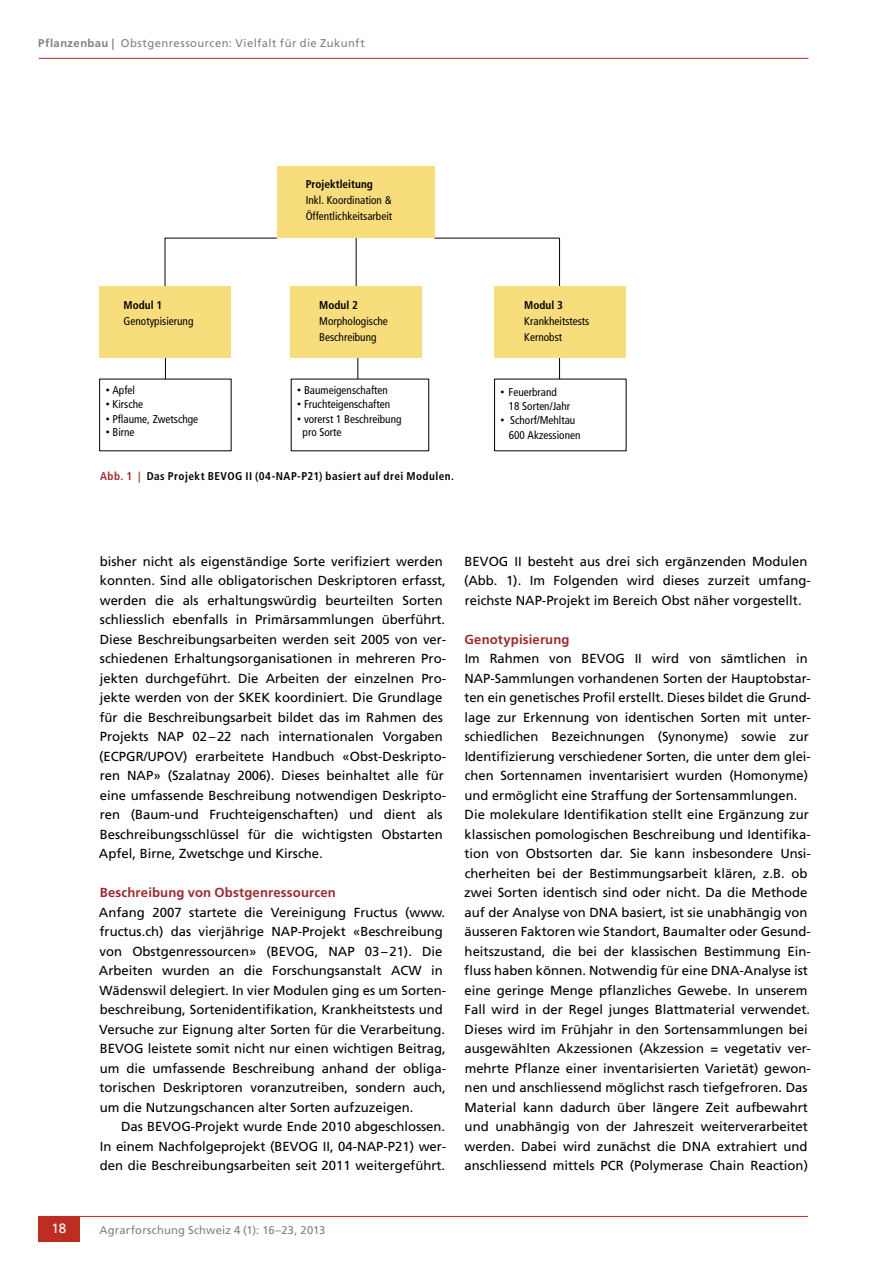
<style>
.page{position:relative;width:893px;height:1263px;background:#fff}
.page>*{position:absolute;margin:0;border:0;box-sizing:border-box;transform-origin:0 0}
.t1{font:13.5px "Frutiger LT Std";color:#fff}
.t2{font:13.2px/19.5px "Frutiger LT Std";color:#000}
.t3{font:700 13.2px "Frutiger LT Std";letter-spacing:.01em;color:#9a2b2f}
.t4{font:condensed 11.25px/16px "Frutiger LT Std";color:#000}
.t5{font:700 condensed 11.25px "Frutiger LT Std";letter-spacing:.035em;color:#000}
.t6{font:11.25px "Frutiger LT Std";letter-spacing:.035em;color:#808080}
.t7{font:11.25px "Frutiger LT Std";letter-spacing:.015em;color:#808080}
.t8{font:700 condensed 11.25px "Frutiger LT Std";color:#000}
.s1{font-weight:700}
.s2{font-family:"Arial";font-stretch:normal}
.s3{color:#9a2b2f}
</style>
<div class="page">
<hr style="left:39px;top:58px;width:769px;height:1px;background:#bd2d21">
<hr style="left:38px;top:1216px;width:770px;height:1px;background:#bd2d21">
<div style="left:38px;top:1216px;width:42px;height:26px;background:#bd2d21"></div>
<hr style="left:559px;top:238px;width:1px;height:141px;background:#000">
<svg style="left:358px;top:358px;width:1px;height:21px"></svg>
<hr style="left:356px;top:237px;width:1px;height:64px;background:#000">
<svg style="left:164px;top:238px;width:113px;height:48px"></svg>
<div style="left:277px;top:166px;width:158px;height:72px;background:#f8dd7d"></div>
<div style="left:100px;top:286px;width:131px;height:72px;background:#f8dd7d"></div>
<div style="left:290px;top:286px;width:132px;height:72px;background:#f8dd7d"></div>
<div style="left:495px;top:286px;width:131px;height:72px;background:#f8dd7d"></div>
<svg style="left:165px;top:358px;width:1px;height:21px"></svg>
<hr style="left:435px;top:238px;width:125px;height:1px;background:#000">
<p class="t6" style="left:38px;top:36px;width:328px"><span class="s1">Pflanzenbau |</span> Obstgenressourcen: Vielfalt für die Zukunft</p>
<p class="t8" style="left:306px;top:177px;width:69px">Projektleitung</p>
<p class="t4" style="left:306px;top:192px;width:88px">Inkl. Koordination &amp;<br>Öffentlichkeitsarbeit</p>
<p class="t5" style="left:124px;top:299px;width:40px">Modul 1</p>
<p class="t4" style="left:124px;top:313px;width:71px">Genotypisierung</p>
<p class="t4" style="left:106px;top:382px;width:31px"><span class="s2">•</span> Apfel</p>
<p class="t4" style="left:106px;top:396px;width:39px"><span class="s2">•</span> Kirsche</p>
<p class="t4" style="left:106px;top:411px;width:94px"><span class="s2">•</span> Pflaume, Zwetschge</p>
<p class="t4" style="left:106px;top:424px;width:30px"><span class="s2">•</span> Birne</p>
<p class="t5" style="left:319px;top:299px;width:40px">Modul 2</p>
<p class="t4" style="left:319px;top:313px;width:70px">Morphologische<br>Beschreibung</p>
<p class="t4" style="left:297px;top:382px;width:92px"><span class="s2">•</span> Baumeigenschaften</p>
<p class="t4" style="left:297px;top:396px;width:94px"><span class="s2">•</span> Fruchteigenschaften</p>
<p class="t4" style="left:303px;top:412px;width:100px;line-height:13.5px;text-indent:-5px"><span class="s2">•</span> vorerst 1 Beschreibung pro Sorte</p>
<p class="t5" style="left:100px;top:469px;width:355px"><span class="s3">Abb. 1 |</span> Das Projekt BEVOG II (04-NAP-P21) basiert auf drei Modulen.</p>
<p class="t5" style="left:524px;top:299px;width:40px">Modul 3</p>
<p class="t4" style="left:524px;top:313px;width:67px">Krankheitstests<br>Kernobst</p>
<p class="t4" style="left:509px;top:385px;width:63px;line-height:14.4px;text-indent:-8px"><span class="s2">•</span> Feuerbrand<br>18 Sorten/Jahr</p>
<p class="t4" style="left:509px;top:413px;width:73px;line-height:14.4px;text-indent:-8px"><span class="s2">•</span> Schorf/Mehltau<br>600 Akzessionen</p>
<p class="t2" style="left:99px;top:551px;width:349px">bisher nicht als eigenständige Sorte verifiziert werden konnten. Sind alle obligatorischen Deskriptoren erfasst, werden die als erhaltungswürdig beurteilten Sorten schliesslich ebenfalls in Primärsammlungen überführt.<br>Diese Beschreibungsarbeiten werden seit 2005 von ver&shy;schiedenen Erhaltungsorganisationen in mehreren Pro&shy;jekten durchgeführt. Die Arbeiten der einzelnen Pro&shy;jekte werden von der SKEK koordiniert. Die Grundlage für die Beschreibungsarbeit bildet das im Rahmen des Projekts NAP 02–22 nach internationalen Vorgaben (ECPGR/UPOV) erarbeitete Handbuch «Obst-Deskripto&shy;ren NAP» (Szalatnay 2006). Dieses beinhaltet alle für eine umfassende Beschreibung notwendigen Deskripto&shy;ren (Baum-und Fruchteigenschaften) und dient als Beschreibungsschlüssel für die wichtigsten Obstarten Apfel, Birne, Zwetschge und Kirsche.</p>
<p class="t3" style="left:100px;top:885px;width:238px">Beschreibung von Obstgenressourcen</p>
<p class="t2" style="left:99px;top:902px;width:349px">Anfang 2007 startete die Vereinigung Fructus (www. fructus.ch) das vierjährige NAP-Projekt «Beschreibung von Obstgenressourcen» (BEVOG, NAP 03–21). Die Arbeiten wurden an die Forschungsanstalt ACW in Wädenswil delegiert. In vier Modulen ging es um Sorten&shy;beschreibung, Sortenidentifikation, Krankheitstests und Versuche zur Eignung alter Sorten für die Verarbeitung.<br>BEVOG leistete somit nicht nur einen wichtigen Beitrag, um die umfassende Beschreibung anhand der obliga&shy;torischen Deskriptoren voranzutreiben, sondern auch, um die Nutzungschancen alter Sorten aufzuzeigen.</p>
<p class="t2" style="left:100px;top:1117px;width:348px;text-align:justify;text-indent:21px">Das BEVOG-Projekt wurde Ende 2010 abgeschlossen.<br>In einem Nachfolgeprojekt (BEVOG II, 04-NAP-P21) wer&shy;den die Beschreibungsarbeiten seit 2011 weitergeführt.</p>
<p class="t2" style="left:464px;top:551px;width:348px">BEVOG II besteht aus drei sich ergänzenden Modulen (Abb. 1). Im Folgenden wird dieses zurzeit umfang&shy;reichste NAP-Projekt im Bereich Obst näher vorgestellt.</p>
<p class="t3" style="left:464px;top:631px;width:107px">Genotypisierung</p>
<p class="t2" style="left:464px;top:649px;width:348px">Im Rahmen von BEVOG II wird von sämtlichen in NAP-Sammlungen vorhandenen Sorten der Hauptobstar&shy;ten ein genetisches Profil erstellt. Dieses bildet die Grund&shy;lage zur Erkennung von identischen Sorten mit unter&shy;schiedlichen Bezeichnungen (Synonyme) sowie zur Identifizierung verschiedener Sorten, die unter dem glei&shy;chen Sortennamen inventarisiert wurden (Homonyme) und ermöglicht eine Straffung der Sortensammlungen.<br>Die molekulare Identifikation stellt eine Ergänzung zur klassischen pomologischen Beschreibung und Identifika&shy;tion von Obstsorten dar. Sie kann insbesondere Unsi&shy;cherheiten bei der Bestimmungsarbeit klären, z.B. ob zwei Sorten identisch sind oder nicht. Da die Methode auf der Analyse von DNA basiert, ist sie unabhängig von äusseren Faktoren wie Standort, Baumalter oder Gesund&shy;heitszustand, die bei der klassischen Bestimmung Ein&shy;fluss haben können. Notwendig für eine DNA-Analyse ist eine geringe Menge pflanzliches Gewebe. In unserem Fall wird in der Regel junges Blattmaterial verwendet.<br>Dieses wird im Frühjahr in den Sortensammlungen bei ausgewählten Akzessionen (Akzession = vegetativ ver&shy;mehrte Pflanze einer inventarisierten Varietät) gewon&shy;nen und anschliessend möglichst rasch tiefgefroren. Das Material kann dadurch über längere Zeit aufbewahrt und unabhängig von der Jahreszeit weiterverarbeitet werden. Dabei wird zunächst die DNA extrahiert und anschliessend mittels PCR (Polymerase Chain Reaction)</p>
<p class="t1" style="left:52px;top:1221px;width:16px">18</p>
<p class="t7" style="left:99px;top:1223px;width:227px">Agrarforschung Schweiz 4 (1): 16–23, 2013</p>
</div>
